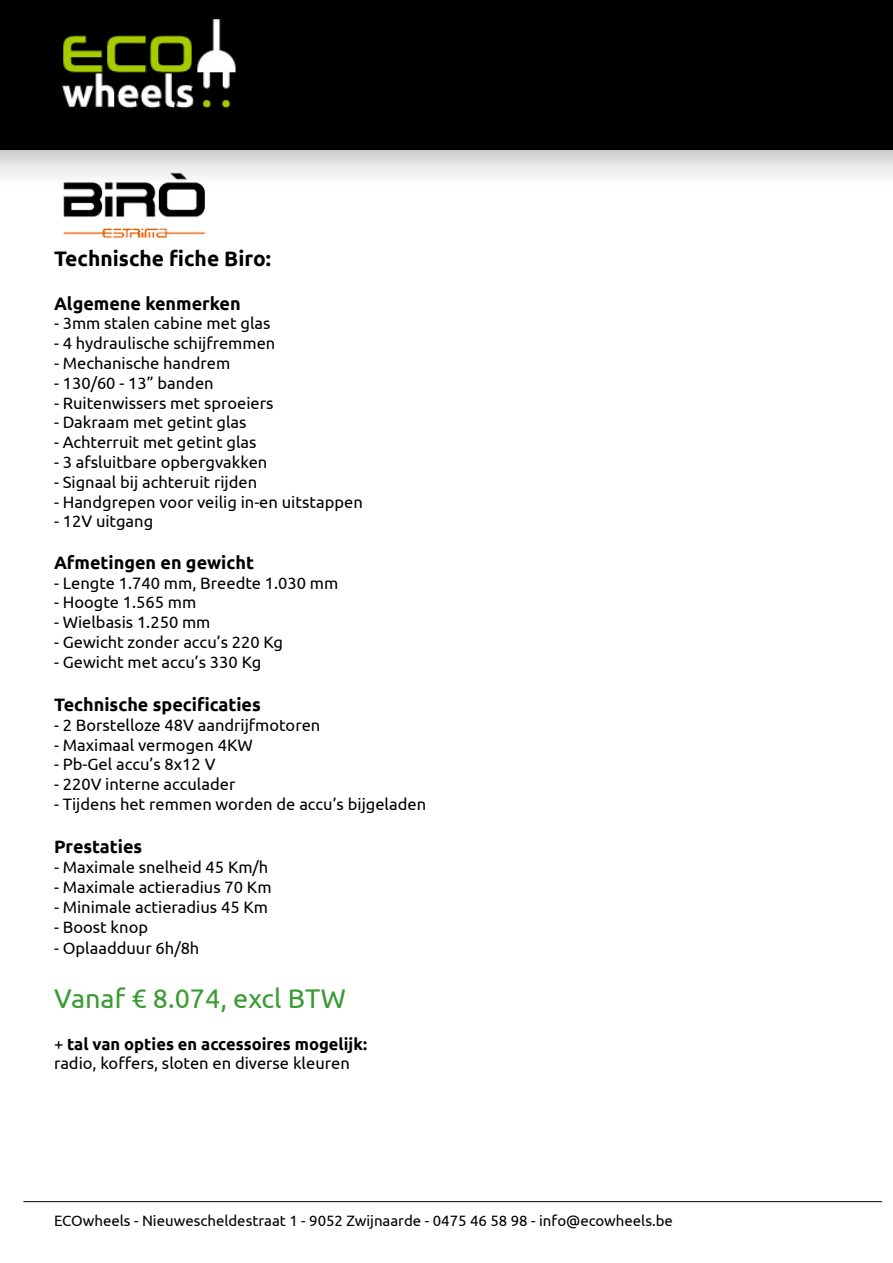
<style>
.page{position:relative;width:893px;height:1263px;background:#fff}
.page>*{position:absolute;margin:0;border:0;box-sizing:border-box;transform-origin:0 0}
.t1{font:27px "Ubuntu";color:#3a9b33}
.t2{font:700 21px "Ubuntu";color:#000}
.t3{font:700 18px "Ubuntu";color:#000}
.t4{font:16.5px/19.8px "Ubuntu";color:#000}
.t5{font:15px "Ubuntu";color:#000}
.s1{font-weight:700}
</style>
<div class="page">
<img style="left:0;top:0;width:893px;height:177px">
<img style="left:54px;top:19px;width:185px;height:110px">
<img style="left:54px;top:164px;width:168px;height:74px">
<hr style="left:23px;top:1201px;width:859px;height:1px;background:#000">
<p class="t2" style="left:54px;top:246px;width:219px">Technische fiche Biro:</p>
<p class="t3" style="left:54px;top:292px;width:188px">Algemene kenmerken</p>
<p class="t4" style="left:54px;top:313px;width:218px">- 3mm stalen cabine met glas</p>
<p class="t4" style="left:54px;top:333px;width:223px">- 4 hydraulische schijfremmen</p>
<p class="t4" style="left:54px;top:353px;width:178px">- Mechanische handrem</p>
<p class="t4" style="left:54px;top:373px;width:161px">- 130/60 - 13” banden</p>
<p class="t4" style="left:54px;top:392px;width:221px">- Ruitenwissers met sproeiers</p>
<p class="t4" style="left:54px;top:412px;width:194px">- Dakraam met getint glas</p>
<p class="t4" style="left:54px;top:432px;width:204px">- Achterruit met getint glas</p>
<p class="t4" style="left:54px;top:452px;width:215px">- 3 afsluitbare opbergvakken</p>
<p class="t4" style="left:54px;top:472px;width:205px">- Signaal bij achteruit rijden</p>
<p class="t4" style="left:54px;top:491px;width:310px">- Handgrepen voor veilig in-en uitstappen</p>
<p class="t4" style="left:54px;top:511px;width:101px">- 12V uitgang</p>
<p class="t3" style="left:54px;top:551px;width:202px">Afmetingen en gewicht</p>
<p class="t4" style="left:54px;top:572px;width:286px">- Lengte 1.740 mm, Breedte 1.030 mm</p>
<p class="t4" style="left:54px;top:592px;width:144px">- Hoogte 1.565 mm</p>
<p class="t4" style="left:54px;top:612px;width:158px">- Wielbasis 1.250 mm</p>
<p class="t4" style="left:54px;top:632px;width:231px">- Gewicht zonder accu’s 220 Kg</p>
<p class="t4" style="left:54px;top:652px;width:209px">- Gewicht met accu’s 330 Kg</p>
<p class="t3" style="left:54px;top:694px;width:208px">Technische specificaties</p>
<p class="t4" style="left:54px;top:715px;width:268px">- 2 Borstelloze 48V aandrijfmotoren</p>
<p class="t4" style="left:54px;top:734px;width:200px">- Maximaal vermogen 4KW</p>
<p class="t4" style="left:54px;top:754px;width:163px">- Pb-Gel accu’s 8x12 V</p>
<p class="t4" style="left:54px;top:774px;width:183px">- 220V interne acculader</p>
<p class="t4" style="left:54px;top:794px;width:374px">- Tijdens het remmen worden de accu’s bijgeladen</p>
<p class="t3" style="left:54px;top:836px;width:90px">Prestaties</p>
<p class="t4" style="left:54px;top:857px;width:216px">- Maximale snelheid 45 Km/h</p>
<p class="t4" style="left:54px;top:877px;width:219px">- Maximale actieradius 70 Km</p>
<p class="t4" style="left:54px;top:896px;width:216px">- Minimale actieradius 45 Km</p>
<p class="t4" style="left:54px;top:916px;width:96px">- Boost knop</p>
<p class="t4" style="left:54px;top:938px;width:147px">- Oplaadduur 6h/8h</p>
<h1 class="t1" style="left:54px;top:982px;width:293px">Vanaf € 8.074, excl BTW</h1>
<p class="t4" style="left:54px;top:1033px;width:315px">+ <span class="s1">tal van opties en accessoires mogelijk: </span>radio, koffers, sloten en diverse kleuren</p>
<p class="t5" style="left:54px;top:1211px;width:620px">ECOwheels - Nieuwescheldestraat 1 - 9052 Zwijnaarde - 0475 46 58 98 - info@ecowheels.be</p>
</div>
